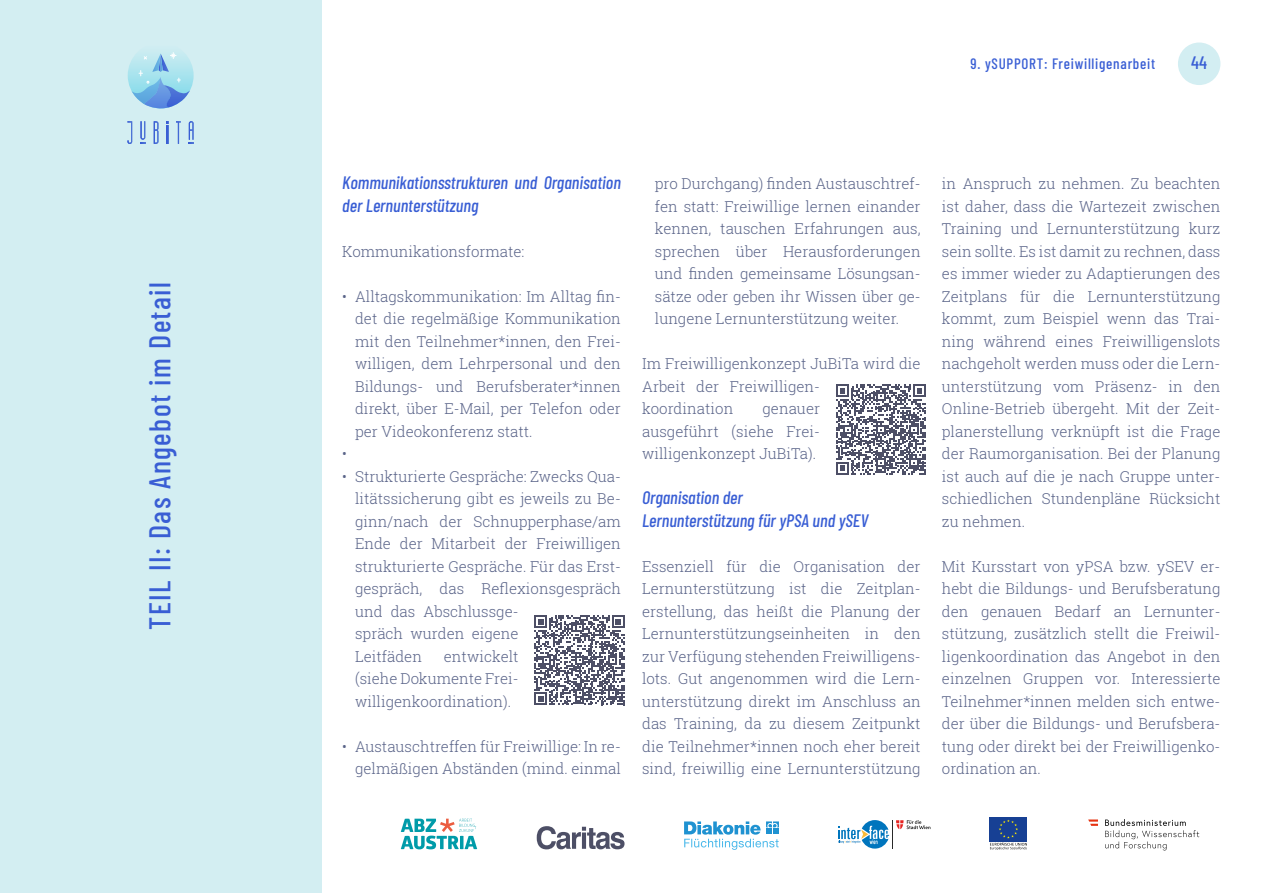
<style>
.page{position:relative;width:1263px;height:893px;background:#fff}
.page>*{position:absolute;margin:0;border:0;box-sizing:border-box;transform-origin:0 0}
.t1{font:500 30px "Barlow Condensed";letter-spacing:.05em;color:#395ed4}
.t2{font:italic 500 18px/22.5px "Barlow Condensed";color:#395ed4}
.t3{font:500 18px "Barlow Condensed";color:#395ed4}
.t4{font:300 15px/22.5px "Roboto Slab";color:#5a6489;text-align:justify}
.t5{font:500 15px "Barlow Condensed";letter-spacing:.05em;color:#395ed4}
</style>
<div class="page">
<div style="left:989px;top:817px;width:38px;height:24px;background:#174094"></div>
<svg style="left:990px;top:820px;width:37px;height:30px"></svg>
<div style="left:0;top:0;width:321px;height:893px;background:#d3eef2"></div>
<div style="left:1178px;top:43px;width:42px;height:42px;background:#d3eef2;border-radius:50%"></div>
<svg style="left:537px;top:826px;width:87px;height:23px"></svg>
<svg style="left:401px;top:819px;width:76px;height:30px"></svg>
<svg style="left:684px;top:821px;width:94px;height:28px"></svg>
<svg style="left:1105px;top:819px;width:94px;height:31px"></svg>
<svg style="left:1088px;top:819px;width:10px;height:7px"></svg>
<svg style="left:127px;top:121px;width:5px;height:23px"></svg>
<svg style="left:154px;top:121px;width:4px;height:23px"></svg>
<svg style="left:176px;top:121px;width:5px;height:23px"></svg>
<svg style="left:140px;top:137px;width:5px;height:7px"></svg>
<svg style="left:189px;top:121px;width:5px;height:23px"></svg>
<svg style="left:167px;top:121px;width:1px;height:23px"></svg>
<svg style="left:128px;top:43px;width:66px;height:65px"></svg>
<svg style="left:131px;top:53px;width:59px;height:56px"></svg>
<svg style="left:838px;top:820px;width:92px;height:29px"></svg>
<svg style="left:534px;top:615px;width:90px;height:90px"></svg>
<svg style="left:836px;top:385px;width:90px;height:90px"></svg>
<h1 class="t1" style="left:138px;top:630px;width:349px;rotate:-90deg">TEIL II: Das Angebot im Detail</h1>
<p class="t5" style="left:970px;top:53px;width:186px">9. ySUPPORT: Freiwilligenarbeit</p>
<p class="t3" style="left:1191px;top:50px;width:17px">44</p>
<p class="t2" style="left:342px;top:170px;width:280px">Kommunikationsstrukturen und Organisation der Lernunterstützung</p>
<p class="t4" style="left:342px;top:239px;width:184px">Kommunikationsformate:</p>
<p class="t4" style="left:342px;top:284px;width:280px">• Alltagskommunikation: Im Alltag fin-</p>
<p class="t4" style="left:355px;top:307px;width:267px">det die regelmäßige Kommunikation</p>
<p class="t4" style="left:355px;top:329px;width:267px">mit den Teilnehmer*innen, den Frei-</p>
<p class="t4" style="left:355px;top:352px;width:267px">willigen, dem Lehrpersonal und den</p>
<p class="t4" style="left:355px;top:374px;width:267px">Bildungs- und Berufsberater*innen</p>
<p class="t4" style="left:355px;top:397px;width:267px">direkt, über E-Mail, per Telefon oder</p>
<p class="t4" style="left:355px;top:419px;width:179px">per Videokonferenz statt.</p>
<p class="t4" style="left:342px;top:442px;width:6px">•</p>
<p class="t4" style="left:355px;top:464px;width:267px;text-align:left;text-indent:-13px">• Strukturierte Gespräche: Zwecks Qua&shy;litätssicherung gibt es jeweils zu Be&shy;ginn/nach der Schnupperphase/am<br>Ende der Mitarbeit der Freiwilligen strukturierte Gespräche. Für das Erst&shy;gespräch, das Reflexionsgespräch und das Abschlussge-<br>spräch wurden eigene<br>Leitfäden</p>
<p class="t4" style="left:355px;top:644px;width:165px;text-indent:89px">entwickelt (siehe Dokumente Frei&shy;willigenkoordination).</p>
<p class="t4" style="left:342px;top:734px;width:280px;text-align:right">• Austauschtreffen für Freiwillige: In re&shy;gelmäßigen Abständen (mind. einmal</p>
<p class="t4" style="left:655px;top:172px;width:267px">pro Durchgang) finden Austauschtref&shy;fen statt: Freiwillige lernen einander kennen, tauschen Erfahrungen aus, sprechen über Herausforderungen und finden gemeinsame Lösungsan&shy;sätze oder geben ihr Wissen über ge&shy;lungene Lernunterstützung weiter.</p>
<p class="t4" style="left:642px;top:352px;width:280px;text-align:left">Im Freiwilligenkonzept JuBiTa wird die<br>Arbeit der Freiwilligen-<br>koordination</p>
<p class="t4" style="left:642px;top:397px;width:179px;text-indent:120px">genauer ausgeführt (siehe Frei&shy;willigenkonzept JuBiTa).</p>
<p class="t2" style="left:642px;top:485px;width:228px">Organisation der<br>Lernunterstützung für yPSA und ySEV</p>
<p class="t4" style="left:642px;top:554px;width:280px">Essenziell für die Organisation der Lernunterstützung ist die Zeitplan&shy;erstellung, das heißt die Planung der Lernunterstützungseinheiten in den zur Verfügung stehenden Freiwilligens&shy;lots. Gut angenommen wird die Lern&shy;unterstützung direkt im Anschluss an das Training, da zu diesem Zeitpunkt die Teilnehmer*innen noch eher bereit sind, freiwillig eine Lernunterstützung</p>
<p class="t4" style="left:942px;top:172px;width:280px">in Anspruch zu nehmen. Zu beachten ist daher, dass die Wartezeit zwischen Training und Lernunterstützung kurz sein sollte. Es ist damit zu rechnen, dass es immer wieder zu Adaptierungen des Zeitplans für die Lernunterstützung kommt, zum Beispiel wenn das Trai&shy;ning während eines Freiwilligenslots nachgeholt werden muss oder die Lern&shy;unterstützung vom Präsenz- in den Online-Betrieb übergeht. Mit der Zeit&shy;planerstellung verknüpft ist die Frage der Raumorganisation. Bei der Planung ist auch auf die je nach Gruppe unter&shy;schiedlichen Stundenpläne Rücksicht zu nehmen.</p>
<p class="t4" style="left:942px;top:554px;width:280px">Mit Kursstart von yPSA bzw. ySEV er&shy;hebt die Bildungs- und Berufsberatung den genauen Bedarf an Lernunter&shy;stützung, zusätzlich stellt die Freiwil&shy;ligenkoordination das Angebot in den einzelnen Gruppen vor. Interessierte Teilnehmer*innen melden sich entwe&shy;der über die Bildungs- und Berufsbera&shy;tung oder direkt bei der Freiwilligenko&shy;ordination an.</p>
</div>
